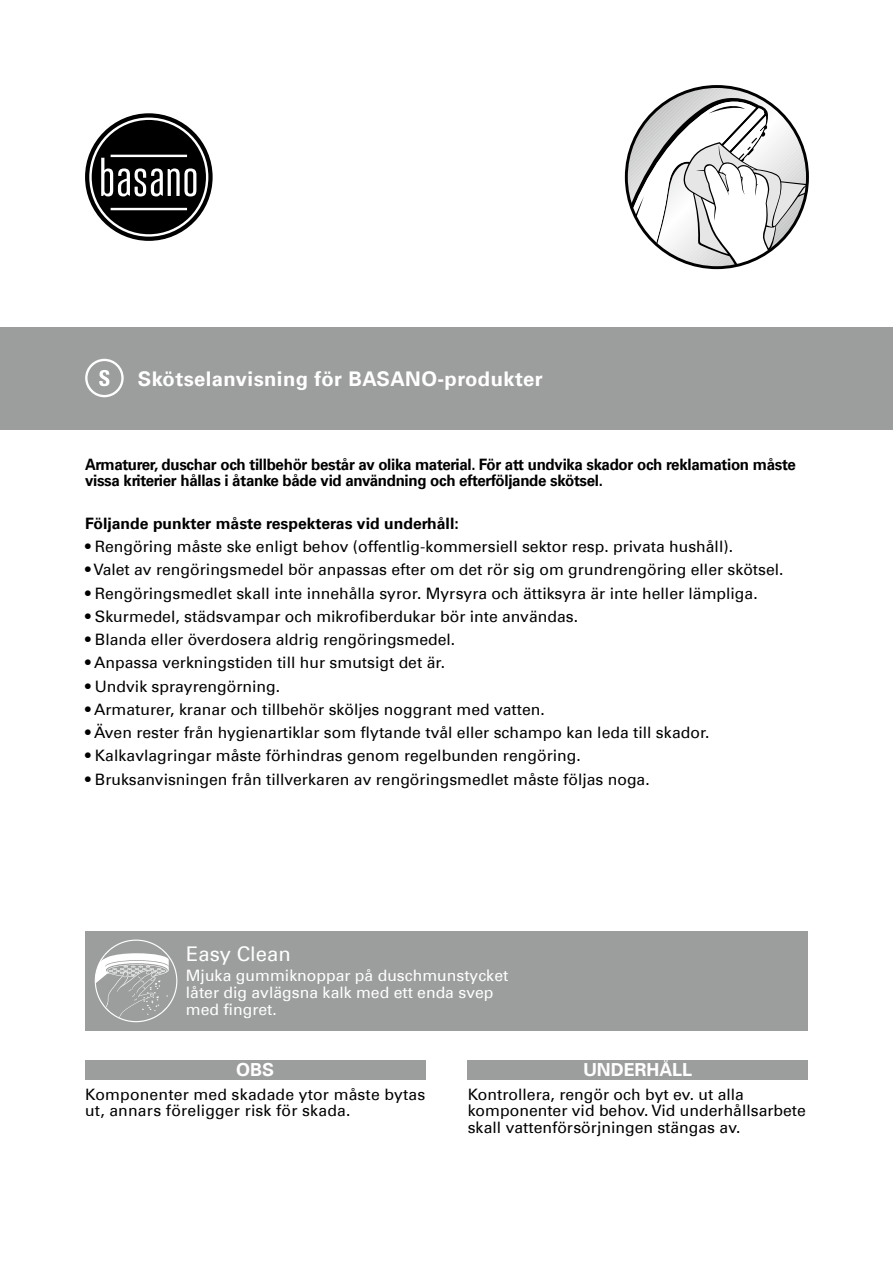
<style>
.page{position:relative;width:893px;height:1263px;background:#fff}
.page>*{position:absolute;margin:0;border:0;box-sizing:border-box;transform-origin:0 0}
.t1{font:700 20.25px "Univers Com 65";letter-spacing:.02em;color:#fff}
.t2{font:20.25px "Univers Com 55 Roman";color:#fff}
.t3{font:700 18px "Univers Com 65";color:#fff}
.t4{font:15.75px/16.8px "Univers Com 55 Roman";color:#000}
.t5{font:700 15.75px/16.8px "Univers Com 65";letter-spacing:-.02em;color:#000;scale:.96 1}
.t6{font:15.75px/16.8px "Univers Com 55 Roman";color:#fff}
.t7{font:700 15.75px "Univers Com 65";color:#000}
</style>
<div class="page">
<svg style="left:85px;top:113px;width:128px;height:128px;background:#191919"></svg>
<div style="left:89px;top:118px;width:119px;height:119px;border:2px solid #fff;border-radius:50%"></div>
<hr style="left:111px;top:155px;width:76px;height:2px;background:#fff">
<hr style="left:111px;top:208px;width:76px;height:2px;background:#fff">
<svg style="left:101px;top:158px;width:95px;height:38px"></svg>
<svg style="left:627px;top:87px;width:180px;height:180px"></svg>
<div style="left:0;top:327px;width:893px;height:102px;background:#9c9d9d"></div>
<div style="left:85px;top:1060px;width:340px;height:19px;background:#9c9d9d"></div>
<div style="left:468px;top:1060px;width:340px;height:19px;background:#9c9d9d"></div>
<div style="left:85px;top:931px;width:723px;height:100px;background:#9c9d9d"></div>
<svg style="left:95px;top:939px;width:82px;height:83px"></svg>
<svg style="left:85px;top:359px;width:39px;height:38px"></svg>
<p class="t1" style="left:138px;top:367px;width:406px">Skötselanvisning för BASANO-produkter</p>
<p class="t5" style="left:85px;top:456px;width:742px">Armaturer, duschar och tillbehör består av olika material. För att undvika skador och reklamation måste vissa kriterier hållas i åtanke både vid användning och efterföljande skötsel.</p>
<p class="t7" style="left:85px;top:514px;width:375px">Följande punkter måste respekteras vid underhåll:</p>
<p class="t4" style="left:85px;top:538px;width:649px">• Rengöring måste ske enligt behov (offentlig-kommersiell sektor resp. privata hushåll).</p>
<p class="t4" style="left:85px;top:561px;width:700px">• Valet av rengöringsmedel bör anpassas efter om det rör sig om grundrengöring eller skötsel.</p>
<p class="t4" style="left:85px;top:585px;width:674px">• Rengöringsmedlet skall inte innehålla syror. Myrsyra och ättiksyra är inte heller lämpliga.</p>
<p class="t4" style="left:85px;top:608px;width:494px">• Skurmedel, städsvampar och mikrofiberdukar bör inte användas.</p>
<p class="t4" style="left:85px;top:631px;width:372px">• Blanda eller överdosera aldrig rengöringsmedel.</p>
<p class="t4" style="left:85px;top:654px;width:362px">• Anpassa verkningstiden till hur smutsigt det är.</p>
<p class="t4" style="left:85px;top:678px;width:197px">• Undvik sprayrengörning.</p>
<p class="t4" style="left:85px;top:701px;width:461px">• Armaturer, kranar och tillbehör sköljes noggrant med vatten.</p>
<p class="t4" style="left:85px;top:724px;width:626px">• Även rester från hygienartiklar som flytande tvål eller schampo kan leda till skador.</p>
<p class="t4" style="left:85px;top:747px;width:497px">• Kalkavlagringar måste förhindras genom regelbunden rengöring.</p>
<p class="t4" style="left:85px;top:771px;width:566px">• Bruksanvisningen från tillverkaren av rengöringsmedlet måste följas noga.</p>
<p class="t2" style="left:186px;top:942px;width:106px">Easy Clean</p>
<p class="t6" style="left:186px;top:967px;width:324px">Mjuka gummiknoppar på duschmunstycket låter dig avlägsna kalk med ett enda svep med fingret.</p>
<p class="t3" style="left:236px;top:1059px;width:40px">OBS</p>
<p class="t4" style="left:85px;top:1085px;width:342px">Komponenter med skadade ytor måste bytas ut, annars föreligger risk för skada.</p>
<p class="t3" style="left:583px;top:1059px;width:110px">UNDERHÅLL</p>
<p class="t4" style="left:468px;top:1085px;width:340px">Kontrollera, rengör och byt ev. ut alla komponenter vid behov. Vid underhållsarbete skall vattenförsörjningen stängas av.</p>
</div>
